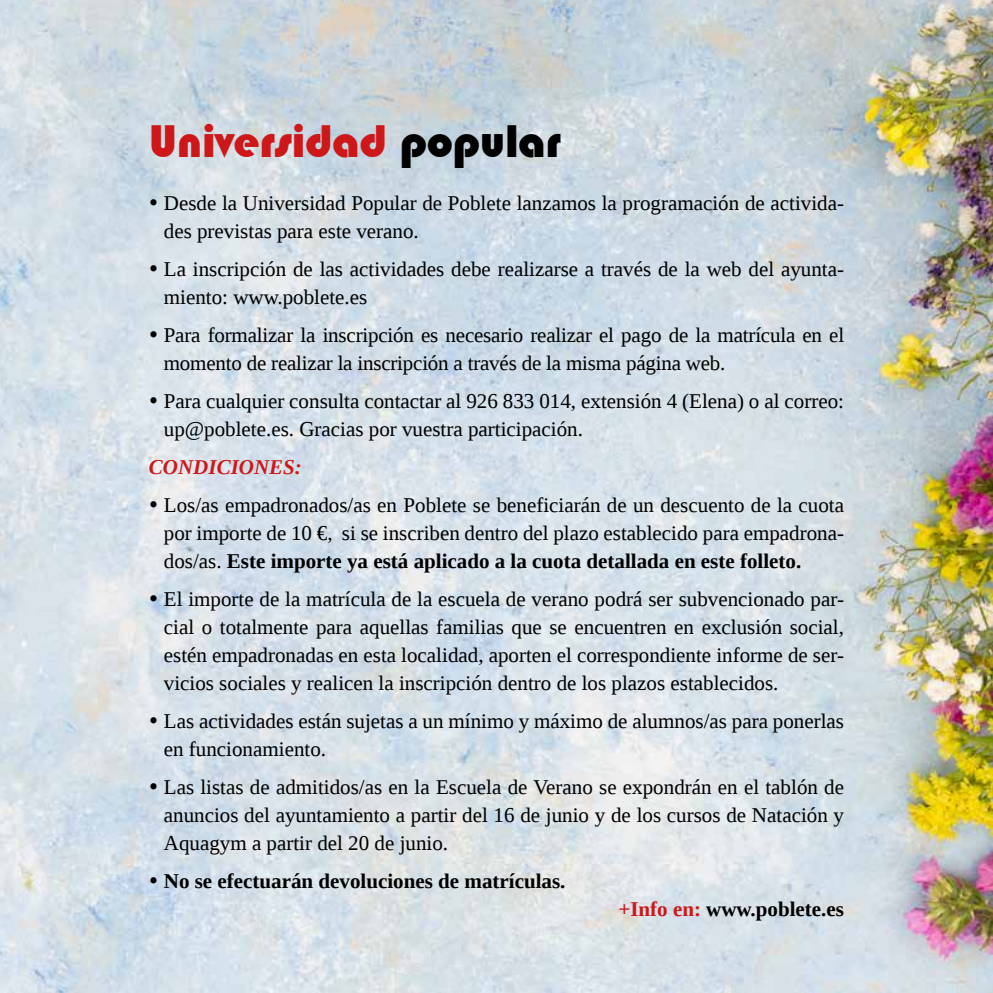
<style>
.page{position:relative;width:993px;height:993px;background:#fff}
.page>*{position:absolute;margin:0;border:0;box-sizing:border-box;transform-origin:0 0}
.t1{font:47.25px "Blippo";letter-spacing:-.01em;color:#cd1719}
.t2{font:21px/28px "Liberation Serif";color:#000}
.t3{font:700 21px "Liberation Serif";color:#000}
.t4{font:italic 700 21px "Liberation Serif";color:#cd1719}
.s1{color:#000}
.s2{font-weight:700}
.s3{color:#cd1719}
</style>
<div class="page">
<img style="left:0;top:0;width:992px;height:992px">
<h1 class="t1" style="left:149px;top:115px;width:413px">Universidad <span class="s1">popular</span></h1>
<p class="t2" style="left:164px;top:189px;width:681px;text-indent:-15px">• Desde la Universidad Popular de Poblete lanzamos la programación de activida&shy;des previstas para este verano.</p>
<p class="t2" style="left:164px;top:254px;width:681px;text-indent:-15px">• La inscripción de las actividades debe realizarse a través de la web del ayunta&shy;miento: www.poblete.es</p>
<p class="t2" style="left:164px;top:320px;width:681px;text-indent:-15px">• Para formalizar la inscripción es necesario realizar el pago de la matrícula en el momento de realizar la inscripción a través de la misma página web.</p>
<p class="t2" style="left:164px;top:386px;width:681px;text-indent:-15px">• Para cualquier consulta contactar al 926 833 014, extensión 4 (Elena) o al correo: up@poblete.es. Gracias por vuestra participación.</p>
<p class="t4" style="left:149px;top:453px;width:154px">CONDICIONES:</p>
<p class="t2" style="left:164px;top:490px;width:681px;text-align:justify;text-indent:-15px">• Los/as empadronados/as en Poblete se beneficiarán de un descuento de la cuota por importe de 10 €, si se inscriben dentro del plazo establecido para empadrona&shy;dos/as. <span class="s2">Este importe ya está aplicado a la cuota detallada en este folleto.</span></p>
<p class="t2" style="left:164px;top:584px;width:681px;text-align:justify;text-indent:-15px">• El importe de la matrícula de la escuela de verano podrá ser subvencionado par&shy;cial o totalmente para aquellas familias que se encuentren en exclusión social, estén empadronadas en esta localidad, aporten el correspondiente informe de ser&shy;vicios sociales y realicen la inscripción dentro de los plazos establecidos.</p>
<p class="t2" style="left:164px;top:706px;width:681px;text-indent:-15px">• Las actividades están sujetas a un mínimo y máximo de alumnos/as para ponerlas en funcionamiento.</p>
<p class="t2" style="left:164px;top:772px;width:681px;text-align:justify;text-indent:-15px">• Las listas de admitidos/as en la Escuela de Verano se expondrán en el tablón de anuncios del ayuntamiento a partir del 16 de junio y de los cursos de Natación y Aquagym a partir del 20 de junio.</p>
<p class="t3" style="left:149px;top:866px;width:418px">• No se efectuarán devoluciones de matrículas.</p>
<p class="t3" style="left:618px;top:894px;width:227px"><span class="s3">+Info en:</span> www.poblete.es</p>
</div>
